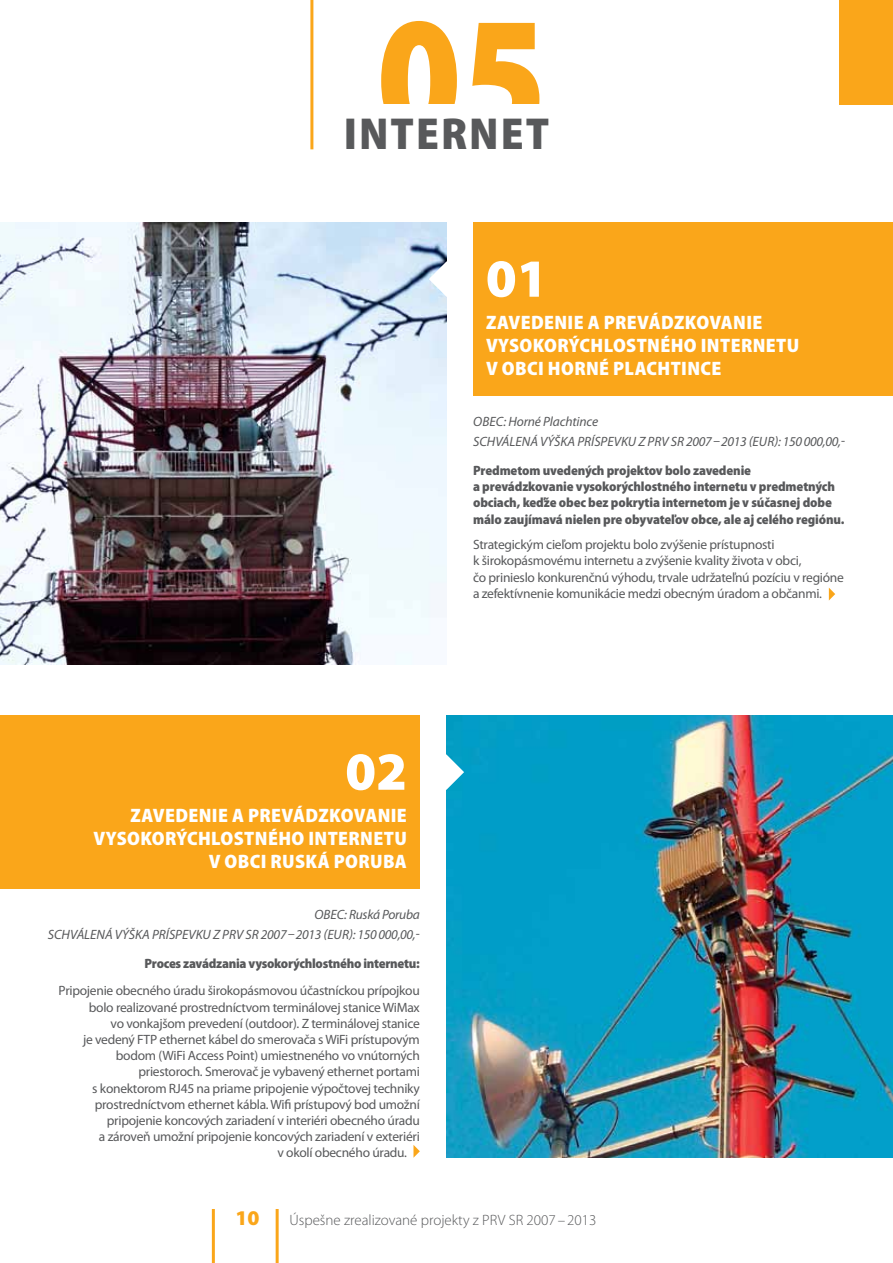
<style>
.page{position:relative;width:893px;height:1263px;background:#fff}
.page>*{position:absolute;margin:0;border:0;box-sizing:border-box;transform-origin:0 0}
.t1{font:900 177.9px "Myriad Pro";color:#faa61a;scale:.83 1}
.t2{font:900 54px "Myriad Pro";color:#fff}
.t3{font:900 semi-condensed 45px "Myriad Pro";letter-spacing:.045em;color:#58595b}
.t4{font:900 21px "Myriad Pro";color:#faa61a}
.t5{font:900 semi-condensed 19.5px/23.4px "Myriad Pro";letter-spacing:.02em;color:#fff}
.t6{font:300 15px "Myriad Pro";color:#58595b}
.t7{font:13.5px/16.2px "Myriad Pro";letter-spacing:-.02em;color:#58595b}
.t8{font:900 semi-condensed 13.5px/16.2px "Myriad Pro";letter-spacing:-.01em;color:#58595b}
.t9{font:italic 13.5px/20.4px "Myriad Pro";color:#58595b}
</style>
<div class="page">
<div style="left:473px;top:222px;width:420px;height:174px;background:#faa61a"></div>
<div style="left:0;top:715px;width:420px;height:174px;background:#faa61a"></div>
<img style="left:0;top:222px;width:446px;height:443px">
<img style="left:446px;top:715px;width:447px;height:442px">
<svg style="left:429px;top:261px;width:18px;height:36px"></svg>
<svg style="left:446px;top:754px;width:18px;height:36px"></svg>
<hr style="left:310px;top:0;width:3px;height:149px;background:#faa61a">
<hr style="left:212px;top:1209px;width:3px;height:54px;background:#faa61a">
<hr style="left:276px;top:1209px;width:3px;height:54px;background:#faa61a">
<div style="left:840px;top:0;width:53px;height:104px;background:#faa61a"></div>
<svg style="left:829px;top:588px;width:6px;height:12px"></svg>
<svg style="left:413px;top:1145px;width:7px;height:13px"></svg>
<h1 class="t1" style="left:377px;top:-23px;width:206px">05</h1>
<h3 class="t3" style="left:344px;top:109px;width:207px">Internet</h3>
<h2 class="t2" style="left:486px;top:248px;width:63px">01</h2>
<h3 class="t5" style="left:486px;top:311px;width:315px">Zavedenie a prevádzkovanie vysokorýchlostného internetu v obci Horné Plachtince</h3>
<p class="t9" style="left:473px;top:411px;width:373px">OBEC: HORNÉ PLACHTINCE<br>SCHVÁLENÁ VÝŠKA PRÍSPEVKU Z PRV SR 2007–2013 (EUR): 150 000,00,-</p>
<p class="t8" style="left:473px;top:463px;width:373px">Predmetom uvedených projektov bolo zavedenie<br>a prevádzkovanie vysokorýchlostného internetu v predmetných obciach, keďže obec bez pokrytia internetom je v súčasnej dobe málo zaujímavá nielen pre obyvateľov obce, ale aj celého regiónu.</p>
<p class="t7" style="left:473px;top:536px;width:372px">Strategickým cieľom projektu bolo zvýšenie prístupnosti<br>k širokopásmovému internetu a zvýšenie kvality života v obci,<br>čo prinieslo konkurenčnú výhodu, trvale udržateľnú pozíciu v regióne a zefektívnenie komunikácie medzi obecným úradom a občanmi.</p>
<h2 class="t2" style="left:345px;top:741px;width:63px">02</h2>
<h3 class="t5" style="left:94px;top:804px;width:315px;text-align:right">Zavedenie a prevádzkovanie vysokorýchlostného internetu v obci Ruská Poruba</h3>
<p class="t9" style="left:48px;top:904px;width:373px;text-align:right">OBEC: RUSKÁ PORUBA<br>SCHVÁLENÁ VÝŠKA PRÍSPEVKU Z PRV SR 2007–2013 (EUR): 150 000,00,-</p>
<p class="t8" style="left:145px;top:955px;width:277px">Proces zavádzania vysokorýchlostného internetu:</p>
<p class="t7" style="left:59px;top:982px;width:363px">Pripojenie obecného úradu širokopásmovou účastníckou prípojkou</p>
<p class="t7" style="left:89px;top:999px;width:332px">bolo realizované prostredníctvom terminálovej stanice WiMax</p>
<p class="t7" style="left:111px;top:1015px;width:311px">vo vonkajšom prevedení (outdoor). Z terminálovej stanice</p>
<p class="t7" style="left:83px;top:1031px;width:338px">je vedený FTP ethernet kábel do smerovača s WiFi prístupovým</p>
<p class="t7" style="left:116px;top:1047px;width:306px">bodom (WiFi Access Point) umiestneného vo vnútorných</p>
<p class="t7" style="left:138px;top:1063px;width:283px">priestoroch. Smerovač je vybavený ethernet portami</p>
<p class="t7" style="left:92px;top:1080px;width:329px">s konektorom RJ45 na priame pripojenie výpočtovej techniky</p>
<p class="t7" style="left:95px;top:1096px;width:326px">prostredníctvom ethernet kábla. Wifi prístupový bod umožní</p>
<p class="t7" style="left:107px;top:1112px;width:314px">pripojenie koncových zariadení v interiéri obecného úradu</p>
<p class="t7" style="left:99px;top:1128px;width:322px">a zároveň umožní pripojenie koncových zariadení v exteriéri</p>
<p class="t7" style="left:277px;top:1144px;width:131px">v okolí obecného úradu.</p>
<h3 class="t4" style="left:235px;top:1206px;width:26px">10</h3>
<p class="t6" style="left:289px;top:1211px;width:308px">Úspešne zrealizované projekty z PRV SR 2007–2013</p>
</div>
